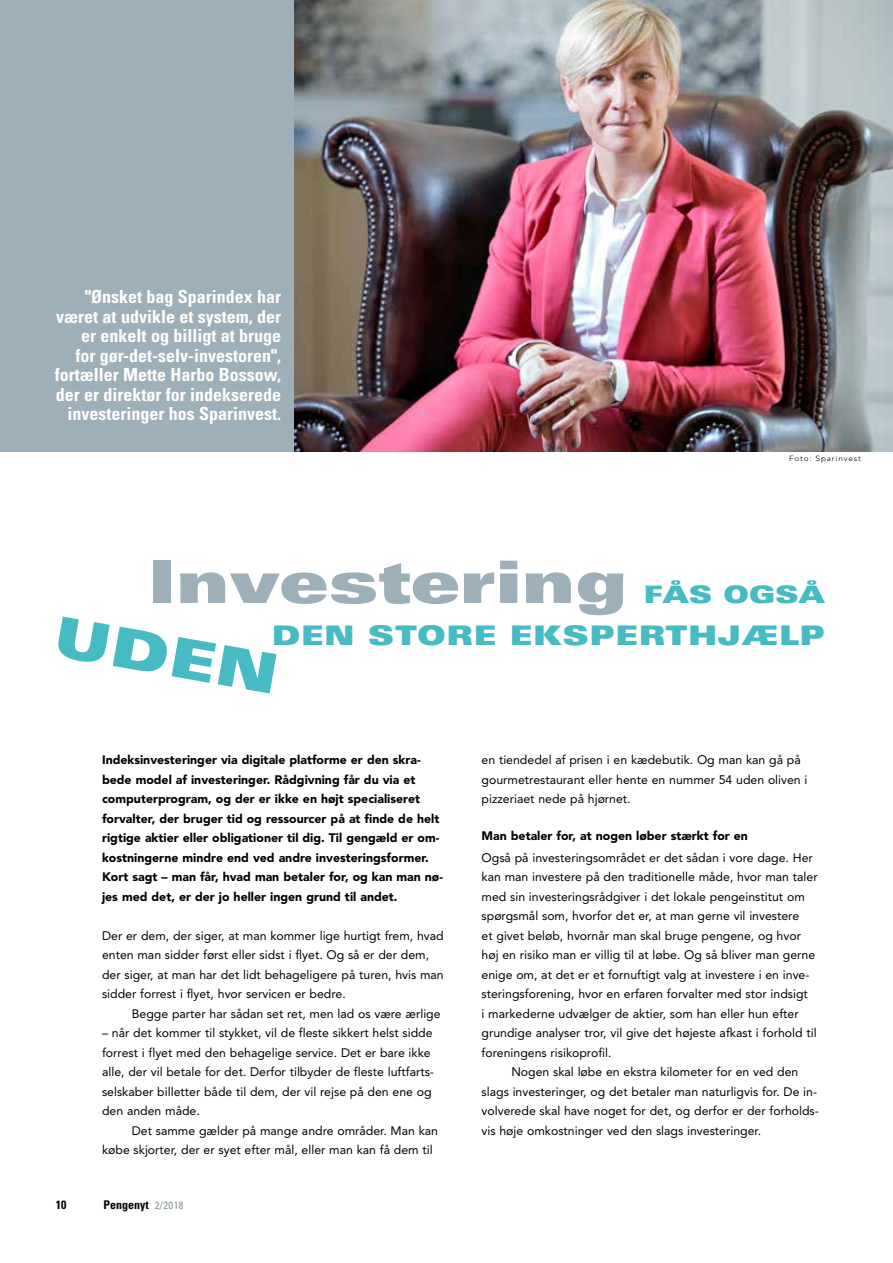
<style>
.page{position:relative;width:893px;height:1263px;background:#fff}
.page>*{position:absolute;margin:0;border:0;box-sizing:border-box;transform-origin:0 0}
.t1{font:900 expanded 58.5px "Univers";color:#9dafb8}
.t2{font:900 expanded 55.2px "Univers";color:#47bbc3}
.t3{font:900 expanded 27px "Univers";letter-spacing:.02em;color:#47bbc3}
.t4{font:900 expanded 24px "Univers";color:#47bbc3}
.t5{font:700 condensed 18px/19.5px "Univers";color:#fff;text-align:right}
.t6{font:12.3px/19.5px "Avenir";color:#000}
.t7{font:900 12.3px/19.5px "Avenir";color:#000}
.t8{font:700 condensed 12px "Univers LT Std";color:#000}
.t9{font:300 7.5px "Avenir";letter-spacing:.1em;color:#000;scale:1.1 1}
.s1{font-family:"Univers";font-weight:400;font-size:10.5px;color:#83929b}
</style>
<div class="page">
<img style="left:293px;top:0;width:599px;height:451px">
<hr style="left:892px;top:0;width:1px;height:451px;background:#47bbc3">
<div style="left:0;top:0;width:293px;height:451px;background:#9dafb8"></div>
<h3 class="t5" style="left:55px;top:287px;width:228px">"Ønsket bag Sparindex har været at udvikle et system, der er enkelt og billigt at bruge<br>for gør-det-selv-investoren", fortæller Mette Harbo Bossow, der er direktør for indekserede investeringer hos Sparinvest.</h3>
<p class="t9" style="left:789px;top:454px;width:67px">Foto: Sparinvest</p>
<h1 class="t1" style="left:149px;top:547px;width:480px">Investering</h1>
<h3 class="t4" style="left:644px;top:580px;width:183px">FÅS OGSÅ</h3>
<h3 class="t3" style="left:272px;top:619px;width:554px">DEN STORE EKSPERTHJÆLP</h3>
<h2 class="t2" style="left:61px;top:603px;width:227px;rotate:10deg">UDEN</h2>
<p class="t7" style="left:102px;top:750px;width:342px">Indeksinvesteringer via digitale platforme er den skra&shy;bede model af investeringer. Rådgivning får du via et computerprogram, og der er ikke en højt specialiseret forvalter, der bruger tid og ressourcer på at finde de helt rigtige aktier eller obligationer til dig. Til gengæld er om&shy;kostningerne mindre end ved andre investeringsformer.<br>Kort sagt – man får, hvad man betaler for, og kan man nø&shy;jes med det, er der jo heller ingen grund til andet.</p>
<p class="t6" style="left:102px;top:926px;width:343px">Der er dem, der siger, at man kommer lige hurtigt frem, hvad enten man sidder først eller sidst i flyet. Og så er der dem, der siger, at man har det lidt behageligere på turen, hvis man sidder forrest i flyet, hvor servicen er bedre.</p>
<p class="t6" style="left:132px;top:1003px;width:310px">Begge parter har sådan set ret, men lad os være ærlige</p>
<p class="t6" style="left:102px;top:1023px;width:334px">– når det kommer til stykket, vil de fleste sikkert helst sidde forrest i flyet med den behagelige service. Det er bare ikke alle, der vil betale for det. Derfor tilbyder de fleste luftfarts&shy;selskaber billetter både til dem, der vil rejse på den ene og den anden måde.</p>
<p class="t6" style="left:102px;top:1120px;width:338px;text-indent:30px">Det samme gælder på mange andre områder. Man kan købe skjorter, der er syet efter mål, eller man kan få dem til</p>
<p class="t8" style="left:56px;top:1198px;width:12px">10</p>
<p class="t8" style="left:104px;top:1198px;width:82px">Pengenyt <span class="s1">2/2018</span></p>
<p class="t6" style="left:482px;top:750px;width:327px">en tiendedel af prisen i en kædebutik. Og man kan gå på gourmetrestaurant eller hente en nummer 54 uden oliven i pizzeriaet nede på hjørnet.</p>
<p class="t7" style="left:482px;top:826px;width:268px">Man betaler for, at nogen løber stærkt for en</p>
<p class="t6" style="left:482px;top:847px;width:333px">Også på investeringsområdet er det sådan i vore dage. Her</p>
<p class="t6" style="left:482px;top:867px;width:338px">kan man investere på den traditionelle måde, hvor man taler</p>
<p class="t6" style="left:482px;top:886px;width:325px">med sin investeringsrådgiver i det lokale pengeinstitut om</p>
<p class="t6" style="left:482px;top:906px;width:319px">spørgsmål som, hvorfor det er, at man gerne vil investere</p>
<p class="t6" style="left:482px;top:925px;width:321px">et givet beløb, hvornår man skal bruge pengene, og hvor</p>
<p class="t6" style="left:482px;top:945px;width:335px">høj en risiko man er villig til at løbe. Og så bliver man gerne</p>
<p class="t6" style="left:482px;top:964px;width:329px">enige om, at det er et fornuftigt valg at investere i en inve-</p>
<p class="t6" style="left:482px;top:984px;width:328px">steringsforening, hvor en erfaren forvalter med stor indsigt</p>
<p class="t6" style="left:482px;top:1003px;width:319px">i markederne udvælger de aktier, som han eller hun efter</p>
<p class="t6" style="left:482px;top:1023px;width:337px">grundige analyser tror, vil give det højeste afkast i forhold til</p>
<p class="t6" style="left:482px;top:1042px;width:132px">foreningens risikoprofil.</p>
<p class="t6" style="left:511px;top:1062px;width:289px">Nogen skal løbe en ekstra kilometer for en ved den</p>
<p class="t6" style="left:482px;top:1081px;width:337px">slags investeringer, og det betaler man naturligvis for. De in-</p>
<p class="t6" style="left:482px;top:1101px;width:339px">volverede skal have noget for det, og derfor er der forholds-</p>
<p class="t6" style="left:482px;top:1120px;width:281px">vis høje omkostninger ved den slags investeringer.</p>
</div>
